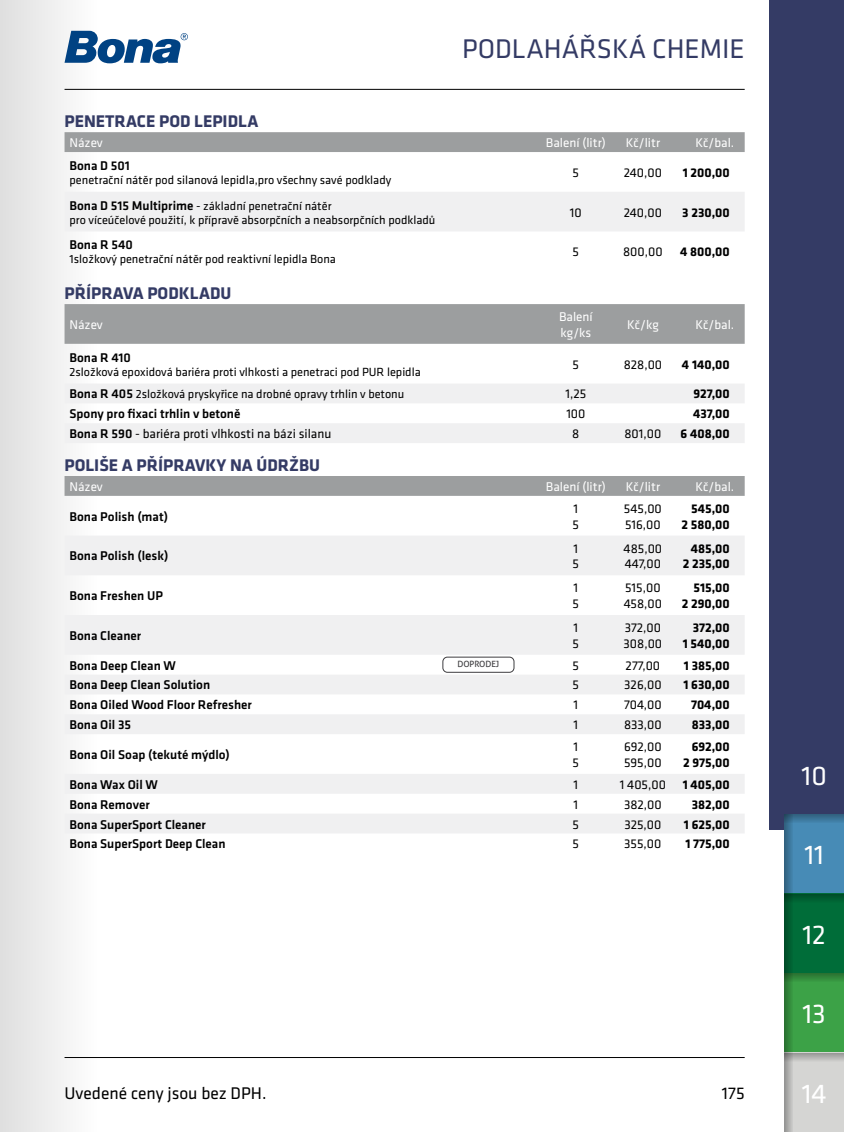
<style>
.page{position:relative;width:844px;height:1132px;background:#fff}
.page>*{position:absolute;margin:0;border:0;box-sizing:border-box;transform-origin:0 0}
.t1{font:28px "Klavika";color:#343b65}
.t2{font:28px "Klavika";color:#fff}
.t3{font:700 17.5px "Klavika";color:#343b65}
.t4{font:17.5px "Klavika";color:#000}
.t5{font:500 13.12px "Klavika";color:#000}
.t6{font:13.12px/15.8px "Klavika";color:#000}
.t7{font:700 13.12px/15.8px "Klavika";color:#000;text-align:right}
.t8{font:13.12px/15.8px "Klavika";color:#fff}
.t9{font:12.25px/14px "Klavika";color:#000}
.t10{font:8.58px "Aller";letter-spacing:-.015em;color:#3e3d40}
.s1{font-weight:500;font-size:13.12px}
.s2{font-weight:500}
</style>
<div class="page">
<hr style="left:64px;top:1056px;width:680px;height:1px;background:#000">
<div style="left:0;top:0;width:100px;height:1131px;background:linear-gradient(to right,#dfdfdf,#fff)"></div>
<hr style="left:64px;top:89px;width:680px;height:1px;background:#000">
<svg style="left:64px;top:31px;width:124px;height:32px"></svg>
<div style="left:64px;top:132px;width:680px;height:20px;background:#9c9e9f"></div>
<div style="left:64px;top:192px;width:680px;height:39px;background:#f0f0f1"></div>
<div style="left:64px;top:476px;width:680px;height:19px;background:#9c9e9f"></div>
<svg style="left:64px;top:535px;width:680px;height:298px;fill:#f0f0f1"></svg>
<div style="left:64px;top:304px;width:680px;height:40px;background:#9c9e9f"></div>
<svg style="left:64px;top:383px;width:680px;height:60px;fill:#f0f0f1"></svg>
<div style="left:442px;top:656px;width:72px;height:16px;border:1px solid #3e3d40;border-radius:5px"></div>
<div style="left:769px;top:0;width:74px;height:828px;background:#343b65"></div>
<div style="left:784px;top:814px;width:59px;height:79px;background:#478bb6"></div>
<div style="left:784px;top:893px;width:59px;height:79px;background:#006d39"></div>
<div style="left:784px;top:972px;width:59px;height:80px;background:#3ca247"></div>
<div style="left:784px;top:1052px;width:59px;height:79px;background:#d5d5d3"></div>
<svg style="left:784px;top:823px;width:9px;height:308px"></svg>
<svg style="left:784px;top:814px;width:59px;height:9px"></svg>
<svg style="left:784px;top:893px;width:59px;height:9px"></svg>
<svg style="left:784px;top:972px;width:59px;height:9px"></svg>
<svg style="left:784px;top:1052px;width:59px;height:9px"></svg>
<h2 class="t3" style="left:64px;top:112px;width:195px">PENETRACE POD LEPIDLA</h2>
<h1 class="t1" style="left:462px;top:33px;width:284px">PODLAHÁŘSKÁ CHEMIE</h1>
<p class="t8" style="left:69px;top:135px;width:35px">Název</p>
<p class="t8" style="left:545px;top:135px;width:61px">Balení (litr)</p>
<p class="t8" style="left:625px;top:135px;width:36px">Kč/litr</p>
<p class="t8" style="left:695px;top:135px;width:40px">Kč/bal.</p>
<p class="t5" style="left:69px;top:158px;width:62px">Bona D 501</p>
<p class="t9" style="left:69px;top:173px;width:323px">penetrační nátěr pod silanová lepidla,pro všechny savé podklady</p>
<p class="t6" style="left:572px;top:165px;width:8px">5</p>
<p class="t6" style="left:623px;top:165px;width:40px">240,00</p>
<p class="t7" style="left:682px;top:165px;width:49px">1 200,00</p>
<p class="t9" style="left:69px;top:199px;width:367px"><span class="s1">Bona D 515 Multiprime</span> - základní penetrační nátěr<br>pro víceúčelové použití, k přípravě absorpčních a neabsorpčních podkladů</p>
<p class="t6" style="left:570px;top:204px;width:13px">10</p>
<p class="t6" style="left:623px;top:204px;width:40px">240,00</p>
<p class="t7" style="left:682px;top:204px;width:49px">3 230,00</p>
<p class="t5" style="left:69px;top:238px;width:65px">Bona R 540</p>
<p class="t9" style="left:69px;top:252px;width:268px">1složkový penetrační nátěr pod reaktivní lepidla Bona</p>
<p class="t6" style="left:572px;top:244px;width:8px">5</p>
<p class="t6" style="left:623px;top:244px;width:41px">800,00</p>
<p class="t7" style="left:680px;top:244px;width:51px">4 800,00</p>
<h2 class="t3" style="left:64px;top:284px;width:168px">PŘÍPRAVA PODKLADU</h2>
<p class="t8" style="left:69px;top:317px;width:35px">Název</p>
<p class="t8" style="left:559px;top:309px;width:35px">Balení kg/ks</p>
<p class="t8" style="left:627px;top:317px;width:33px">Kč/kg</p>
<p class="t8" style="left:695px;top:317px;width:40px">Kč/bal.</p>
<p class="t5" style="left:69px;top:350px;width:63px">Bona R 410</p>
<p class="t9" style="left:69px;top:364px;width:352px">2složková epoxidová bariéra proti vlhkosti a penetraci pod PUR lepidla</p>
<p class="t6" style="left:572px;top:356px;width:8px">5</p>
<p class="t6" style="left:623px;top:356px;width:40px">828,00</p>
<p class="t7" style="left:681px;top:356px;width:49px">4 140,00</p>
<p class="t9" style="left:69px;top:387px;width:336px"><span class="s1">Bona R 405</span> 2složková pryskyřice na drobné opravy trhlin v betonu</p>
<p class="t6" style="left:565px;top:386px;width:22px">1,25</p>
<p class="t7" style="left:693px;top:386px;width:38px">927,00</p>
<p class="t5" style="left:69px;top:406px;width:172px">Spony pro fixaci trhlin v betoně</p>
<p class="t6" style="left:566px;top:406px;width:21px">100</p>
<p class="t7" style="left:693px;top:406px;width:38px">437,00</p>
<p class="t6" style="left:69px;top:426px;width:263px"><span class="s2">Bona R 590</span> - bariéra proti vlhkosti na bázi silanu</p>
<p class="t6" style="left:572px;top:426px;width:9px">8</p>
<p class="t6" style="left:624px;top:426px;width:38px">801,00</p>
<p class="t7" style="left:680px;top:426px;width:51px">6 408,00</p>
<h2 class="t3" style="left:64px;top:455px;width:257px">POLIŠE A PŘÍPRAVKY NA ÚDRŽBU</h2>
<p class="t8" style="left:69px;top:478px;width:35px">Název</p>
<p class="t8" style="left:545px;top:478px;width:61px">Balení (litr)</p>
<p class="t8" style="left:625px;top:478px;width:36px">Kč/litr</p>
<p class="t8" style="left:695px;top:478px;width:40px">Kč/bal.</p>
<p class="t5" style="left:69px;top:509px;width:100px">Bona Polish (mat)</p>
<p class="t6" style="left:572px;top:500px;width:8px">1<br>5</p>
<p class="t6" style="left:623px;top:500px;width:39px">545,00<br>516,00</p>
<p class="t7" style="left:681px;top:500px;width:50px">545,00<br>2 580,00</p>
<p class="t5" style="left:69px;top:548px;width:100px">Bona Polish (lesk)</p>
<p class="t6" style="left:572px;top:540px;width:8px">1<br>5</p>
<p class="t6" style="left:623px;top:540px;width:40px">485,00<br>447,00</p>
<p class="t7" style="left:682px;top:540px;width:48px">485,00<br>2 235,00</p>
<p class="t5" style="left:69px;top:588px;width:95px">Bona Freshen UP</p>
<p class="t6" style="left:572px;top:580px;width:8px">1<br>5</p>
<p class="t6" style="left:623px;top:580px;width:40px">515,00<br>458,00</p>
<p class="t7" style="left:681px;top:580px;width:50px">515,00<br>2 290,00</p>
<p class="t5" style="left:69px;top:628px;width:73px">Bona Cleaner</p>
<p class="t6" style="left:572px;top:619px;width:8px">1<br>5</p>
<p class="t6" style="left:623px;top:619px;width:40px">372,00<br>308,00</p>
<p class="t7" style="left:682px;top:619px;width:49px">372,00<br>1 540,00</p>
<p class="t5" style="left:69px;top:658px;width:108px">Bona Deep Clean W</p>
<p class="t6" style="left:572px;top:657px;width:8px">5</p>
<p class="t6" style="left:625px;top:657px;width:36px">277,00</p>
<p class="t7" style="left:683px;top:657px;width:47px">1 385,00</p>
<p class="t5" style="left:69px;top:677px;width:142px">Bona Deep Clean Solution</p>
<p class="t6" style="left:572px;top:677px;width:8px">5</p>
<p class="t6" style="left:624px;top:677px;width:39px">326,00</p>
<p class="t7" style="left:683px;top:677px;width:48px">1 630,00</p>
<p class="t5" style="left:69px;top:697px;width:184px">Bona Oiled Wood Floor Refresher</p>
<p class="t6" style="left:573px;top:697px;width:6px">1</p>
<p class="t6" style="left:624px;top:697px;width:39px">704,00</p>
<p class="t7" style="left:691px;top:697px;width:40px">704,00</p>
<p class="t5" style="left:69px;top:717px;width:63px">Bona Oil 35</p>
<p class="t6" style="left:573px;top:717px;width:6px">1</p>
<p class="t6" style="left:624px;top:717px;width:39px">833,00</p>
<p class="t7" style="left:691px;top:717px;width:39px">833,00</p>
<p class="t5" style="left:69px;top:747px;width:162px">Bona Oil Soap (tekuté mýdlo)</p>
<p class="t6" style="left:572px;top:738px;width:8px">1<br>5</p>
<p class="t6" style="left:624px;top:738px;width:39px">692,00<br>595,00</p>
<p class="t7" style="left:683px;top:738px;width:48px">692,00<br>2 975,00</p>
<p class="t5" style="left:69px;top:777px;width:90px">Bona Wax Oil W</p>
<p class="t6" style="left:573px;top:776px;width:6px">1</p>
<p class="t6" style="left:619px;top:776px;width:48px">1 405,00</p>
<p class="t7" style="left:682px;top:776px;width:49px">1 405,00</p>
<p class="t5" style="left:69px;top:796px;width:82px">Bona Remover</p>
<p class="t6" style="left:573px;top:796px;width:6px">1</p>
<p class="t6" style="left:624px;top:796px;width:39px">382,00</p>
<p class="t7" style="left:691px;top:796px;width:40px">382,00</p>
<p class="t5" style="left:69px;top:816px;width:138px">Bona SuperSport Cleaner</p>
<p class="t6" style="left:572px;top:816px;width:8px">5</p>
<p class="t6" style="left:624px;top:816px;width:39px">325,00</p>
<p class="t7" style="left:683px;top:816px;width:47px">1 625,00</p>
<p class="t5" style="left:69px;top:836px;width:157px">Bona SuperSport Deep Clean</p>
<p class="t6" style="left:572px;top:836px;width:8px">5</p>
<p class="t6" style="left:624px;top:836px;width:39px">355,00</p>
<p class="t7" style="left:685px;top:836px;width:46px">1 775,00</p>
<p class="t10" style="left:457px;top:659px;width:43px">DOPRODEJ</p>
<h2 class="t4" style="left:64px;top:1083px;width:203px">Uvedené ceny jsou bez DPH.</h2>
<h2 class="t4" style="left:721px;top:1083px;width:24px">175</h2>
<h1 class="t2" style="left:801px;top:760px;width:27px">10</h1>
<h1 class="t2" style="left:804px;top:839px;width:21px">11</h1>
<h1 class="t2" style="left:802px;top:919px;width:25px">12</h1>
<h1 class="t2" style="left:802px;top:998px;width:25px">13</h1>
<h1 class="t2" style="left:801px;top:1077px;width:26px">14</h1>
</div>
